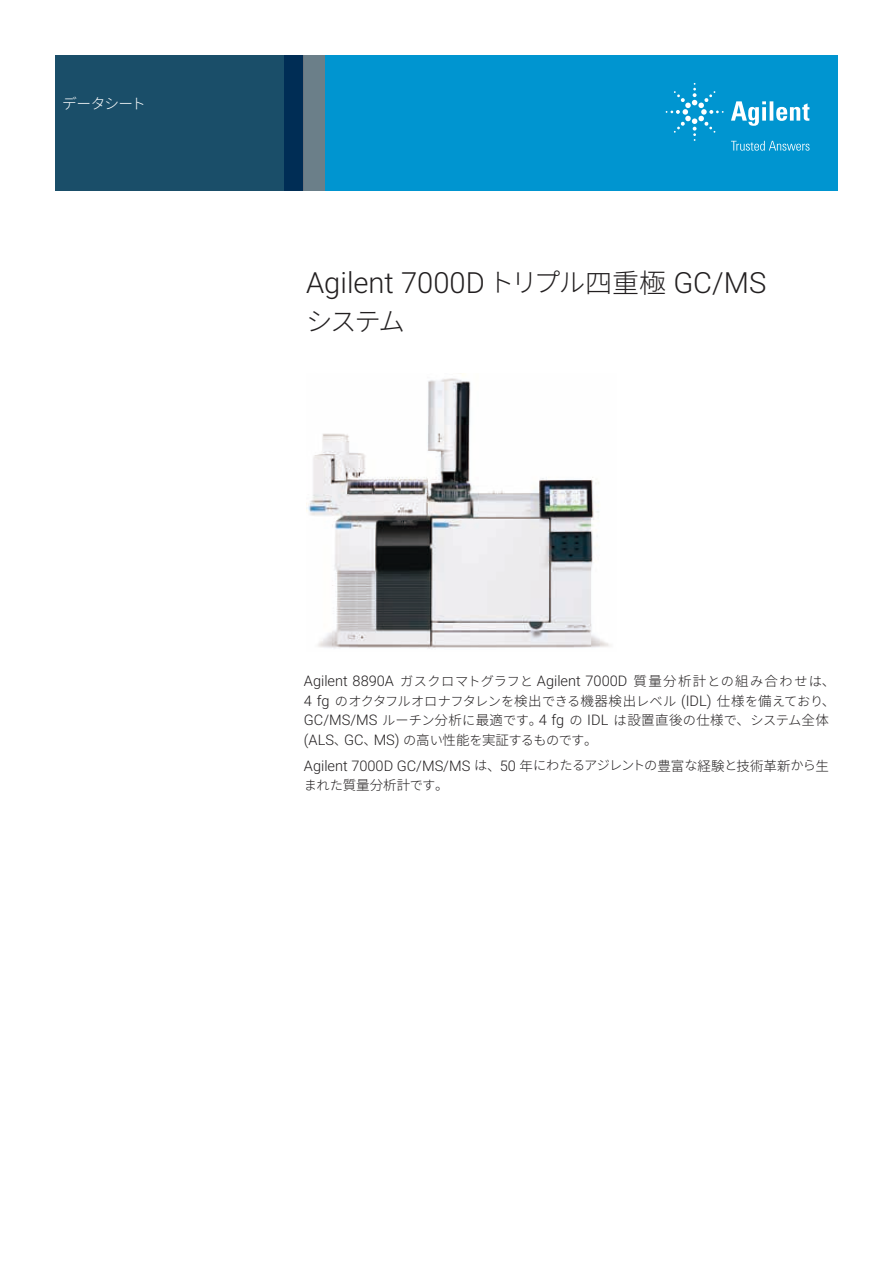
<style>
.page{position:relative;width:893px;height:1263px;background:#fff}
.page>*{position:absolute;margin:0;border:0;box-sizing:border-box;transform-origin:0 0}
.t1{font:300 29.1px "Roboto";color:#221f20}
.t2{font:300 26.4px "Noto Sans CJ Kjp";color:#221f20}
.t3{font:300 14.7px "Noto Sans CJ Kjp";letter-spacing:-.05em;color:#fff}
.t4{font:300 14.55px/25.5px "Roboto";color:#221f20}
.t5{font:300 13.5px "Noto Sans CJ Kjp";color:#221f20}
.t6{font:300 13.2px/19.5px "Noto Sans CJ Kjp";letter-spacing:-.04em;color:#221f20}
.s1{font-family:"Noto Sans CJ Kjp";font-size:26.4px}
.s2{font-family:"Noto Sans CJ Kjp";font-size:27px}
.s3{font-family:"Noto Sans CJ Kjp";font-size:13.2px}
.s4{font-family:"Noto Sans CJ Kjp";font-size:13.5px}
.s5{font-family:"Roboto";font-size:14.55px}
.s6{font-size:13.5px}
.s7{font-size:13.2px}
</style>
<div class="page">
<div style="left:284px;top:55px;width:554px;height:135px;background:#0095d0"></div>
<svg style="left:55px;top:55px;width:249px;height:135px;background:#184b67"></svg>
<div style="left:304px;top:55px;width:21px;height:135px;background:#6b7f89"></div>
<img style="left:306px;top:373px;width:304px;height:276px">
<svg style="left:731px;top:101px;width:78px;height:25px"></svg>
<svg style="left:666px;top:83px;width:58px;height:58px"></svg>
<svg style="left:731px;top:141px;width:78px;height:10px"></svg>
<p class="t3" style="left:62px;top:95px;width:85px">データシート</p>
<h1 class="t1" style="left:306px;top:262px;width:462px">Agilent 7000D <span class="s1">トリプル</span><span class="s2">四重極</span> GC/MS</h1>
<h2 class="t2" style="left:306px;top:307px;width:100px">システム</h2>
<p class="t4" style="left:304px;top:668px;width:533px">Agilent 8890A <span class="s3">ガスクロマトグラフと</span> Agilent 7000D <span class="s4">質量分析計</span><span class="s3">との</span><span class="s4">組</span><span class="s3">み</span><span class="s4">合</span><span class="s3">わせは</span><span class="s4">、</span></p>
<p class="t6" style="left:304px;top:691px;width:533px"><span class="s5">4 fg</span> のオクタフルオロナフタレンを<span class="s6">検出</span>できる<span class="s6">機器検出</span>レベル <span class="s5">(IDL)</span> <span class="s6">仕様</span>を<span class="s6">備</span>えており<span class="s6">、<br></span><span class="s5">GC/MS/MS</span> ルーチン<span class="s6">分析</span>に<span class="s6">最適</span>です<span class="s6">。</span><span class="s5">4 fg</span> の <span class="s5">IDL</span> は<span class="s6">設置直後</span>の<span class="s6">仕様</span>で<span class="s6">、</span>システム<span class="s6">全体</span></p>
<p class="t4" style="left:304px;top:726px;width:526px">(ALS<span class="s4">、</span>GC<span class="s4">、</span>MS) <span class="s3">の</span><span class="s4">高</span><span class="s3">い</span><span class="s4">性能</span><span class="s3">を</span><span class="s4">実証</span><span class="s3">するものです</span><span class="s4">。<br></span>Agilent 7000D GC/MS/MS <span class="s3">は</span><span class="s4">、</span>50 <span class="s4">年</span><span class="s3">にわたるアジレントの</span><span class="s4">豊富</span><span class="s3">な</span><span class="s4">経験</span><span class="s3">と</span><span class="s4">技術革新</span><span class="s3">から</span><span class="s4">生</span></p>
<p class="t5" style="left:304px;top:777px;width:146px"><span class="s7">まれた</span>質量分析計<span class="s7">です</span>。</p>
</div>
